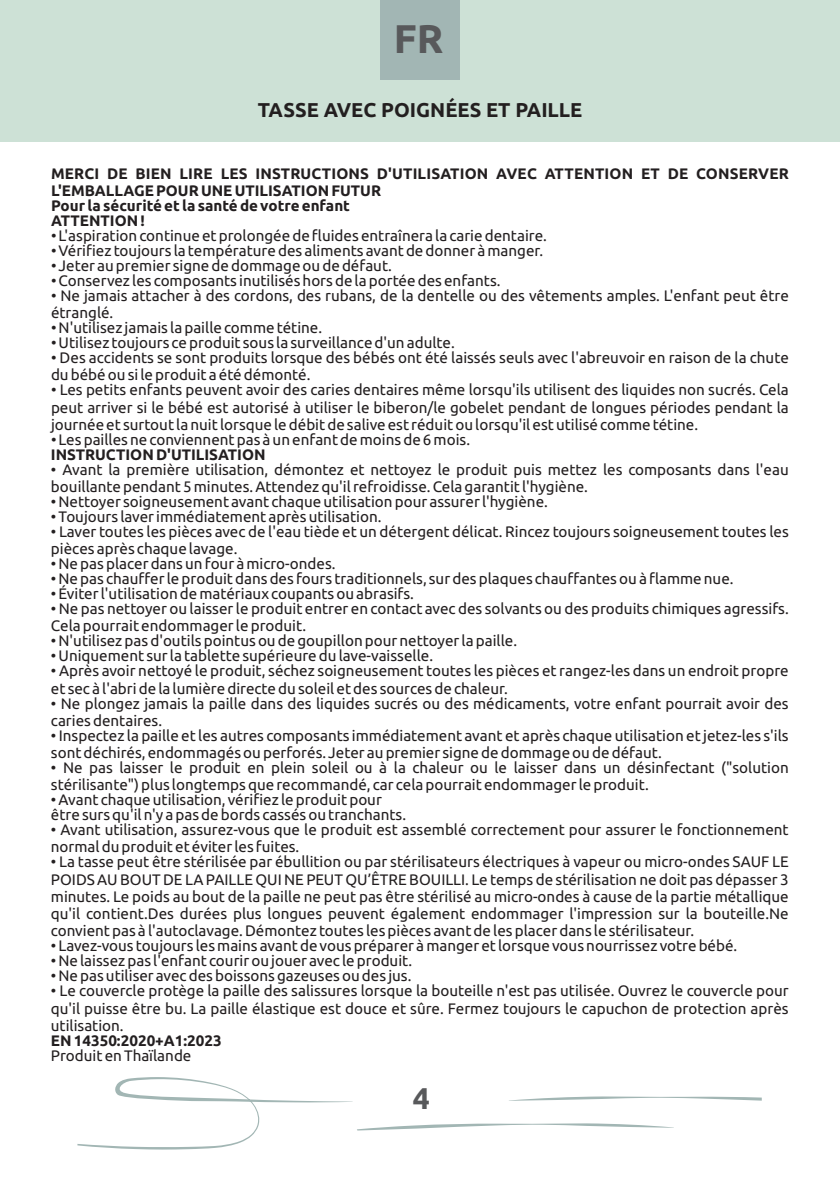
<style>
.page{position:relative;width:840px;height:1191px;background:#fff}
.page>*{position:absolute;margin:0;border:0;box-sizing:border-box;transform-origin:0 0}
.t1{font:700 40px "Ubuntu";color:#58595b}
.t2{font:700 30px "Ubuntu";color:#58595b}
.t3{font:700 20px "Ubuntu";color:#231f20}
.t4{font:15.2px/17.2px "Ubuntu";color:#231f20}
.t5{font:700 15.2px/17.2px "Ubuntu";color:#231f20}
</style>
<div class="page">
<div style="left:0;top:0;width:839px;height:142px;background:#cde1d6"></div>
<div style="left:380px;top:0;width:79px;height:79px;background:#a2b6b4"></div>
<svg style="left:77px;top:1077px;width:684px;height:72px"></svg>
<h1 class="t1" style="left:394px;top:22px;width:51px">FR</h1>
<h3 class="t3" style="left:258px;top:101px;width:326px">TASSE AVEC POIGNÉES ET PAILLE</h3>
<p class="t5" style="left:51px;top:166px;width:739px">MERCI DE BIEN LIRE LES INSTRUCTIONS D'UTILISATION AVEC ATTENTION ET DE CONSERVER<br>L'EMBALLAGE POUR UNE UTILISATION FUTUR</p>
<p class="t5" style="left:51px;top:199px;width:300px;line-height:15px">Pour la sécurité et la santé de votre enfant<br>ATTENTION !</p>
<p class="t4" style="left:51px;top:228px;width:497px">• L'aspiration continue et prolongée de fluides entraînera la carie dentaire.</p>
<p class="t4" style="left:51px;top:243px;width:493px">• Vérifiez toujours la température des aliments avant de donner à manger.</p>
<p class="t4" style="left:51px;top:258px;width:342px">• Jeter au premier signe de dommage ou de défaut.</p>
<p class="t4" style="left:51px;top:273px;width:451px">• Conservez les composants inutilisés hors de la portée des enfants.</p>
<p class="t4" style="left:51px;top:288px;width:739px">• Ne jamais attacher à des cordons, des rubans, de la dentelle ou des vêtements amples. L'enfant peut être étranglé.</p>
<p class="t4" style="left:51px;top:320px;width:272px">• N'utilisez jamais la paille comme tétine.</p>
<p class="t4" style="left:51px;top:335px;width:405px">• Utilisez toujours ce produit sous la surveillance d'un adulte.</p>
<p class="t4" style="left:51px;top:350px;width:739px">• Des accidents se sont produits lorsque des bébés ont été laissés seuls avec l'abreuvoir en raison de la chute du bébé ou si le produit a été démonté.</p>
<p class="t4" style="left:51px;top:382px;width:739px;text-align:justify">• Les petits enfants peuvent avoir des caries dentaires même lorsqu'ils utilisent des liquides non sucrés. Cela peut arriver si le bébé est autorisé à utiliser le biberon/le gobelet pendant de longues périodes pendant la journée et surtout la nuit lorsque le débit de salive est réduit ou lorsqu'il est utilisé comme tétine.</p>
<p class="t4" style="left:51px;top:431px;width:420px">• Les pailles ne conviennent pas à un enfant de moins de 6 mois.</p>
<p class="t5" style="left:51px;top:446px;width:216px">INSTRUCTION D'UTILISATION</p>
<p class="t4" style="left:51px;top:461px;width:739px">• Avant la première utilisation, démontez et nettoyez le produit puis mettez les composants dans l'eau bouillante pendant 5 minutes. Attendez qu'il refroidisse. Cela garantit l'hygiène.</p>
<p class="t4" style="left:51px;top:494px;width:498px">• Nettoyer soigneusement avant chaque utilisation pour assurer l'hygiène.</p>
<p class="t4" style="left:51px;top:509px;width:332px">• Toujours laver immédiatement après utilisation.</p>
<p class="t4" style="left:51px;top:524px;width:739px">• Laver toutes les pièces avec de l'eau tiède et un détergent délicat. Rincez toujours soigneusement toutes les pièces après chaque lavage.</p>
<p class="t4" style="left:51px;top:556px;width:286px">• Ne pas placer dans un four à micro-ondes.</p>
<p class="t4" style="left:51px;top:571px;width:683px">• Ne pas chauffer le produit dans des fours traditionnels, sur des plaques chauffantes ou à flamme nue.</p>
<p class="t4" style="left:51px;top:586px;width:364px">• Éviter l'utilisation de matériaux coupants ou abrasifs.</p>
<p class="t4" style="left:51px;top:601px;width:739px">• Ne pas nettoyer ou laisser le produit entrer en contact avec des solvants ou des produits chimiques agressifs.<br>Cela pourrait endommager le produit.</p>
<p class="t4" style="left:51px;top:633px;width:467px">• N'utilisez pas d'outils pointus ou de goupillon pour nettoyer la paille.</p>
<p class="t4" style="left:51px;top:648px;width:383px">• Uniquement sur la tablette supérieure du lave-vaisselle.</p>
<p class="t4" style="left:51px;top:663px;width:739px">• Après avoir nettoyé le produit, séchez soigneusement toutes les pièces et rangez-les dans un endroit propre et sec à l'abri de la lumière directe du soleil et des sources de chaleur.</p>
<p class="t4" style="left:51px;top:695px;width:738px">• Ne plongez jamais la paille dans des liquides sucrés ou des médicaments, votre enfant pourrait avoir des caries dentaires.</p>
<p class="t4" style="left:51px;top:727px;width:739px">• Inspectez la paille et les autres composants immédiatement avant et après chaque utilisation et jetez-les s'ils sont déchirés, endommagés ou perforés. Jeter au premier signe de dommage ou de défaut.</p>
<p class="t4" style="left:51px;top:760px;width:739px">• Ne pas laisser le produit en plein soleil ou à la chaleur ou le laisser dans un désinfectant ("solution stérilisante") plus longtemps que recommandé, car cela pourrait endommager le produit.</p>
<p class="t4" style="left:51px;top:793px;width:356px;line-height:15px">• Avant chaque utilisation, vérifiez le produit pour être surs qu'il n'y a pas de bords cassés ou tranchants.</p>
<p class="t4" style="left:51px;top:822px;width:739px">• Avant utilisation, assurez-vous que le produit est assemblé correctement pour assurer le fonctionnement normal du produit et éviter les fuites.</p>
<p class="t4" style="left:51px;top:854px;width:739px;text-align:justify">• La tasse peut être stérilisée par ébullition ou par stérilisateurs électriques à vapeur ou micro-ondes SAUF LE POIDS AU BOUT DE LA PAILLE QUI NE PEUT QU’ÊTRE BOUILLI. Le temps de stérilisation ne doit pas dépasser 3 minutes. Le poids au bout de la paille ne peut pas être stérilisé au micro-ondes à cause de la partie métallique qu'il contient.Des durées plus longues peuvent également endommager l'impression sur la bouteille.Ne convient pas à l'autoclavage. Démontez toutes les pièces avant de les placer dans le stérilisateur.</p>
<p class="t4" style="left:51px;top:938px;width:687px">• Lavez-vous toujours les mains avant de vous préparer à manger et lorsque vous nourrissez votre bébé.</p>
<p class="t4" style="left:51px;top:953px;width:362px">• Ne laissez pas l'enfant courir ou jouer avec le produit.</p>
<p class="t4" style="left:51px;top:968px;width:362px">• Ne pas utiliser avec des boissons gazeuses ou des jus.</p>
<p class="t4" style="left:51px;top:983px;width:739px;text-align:justify">• Le couvercle protège la paille des salissures lorsque la bouteille n'est pas utilisée. Ouvrez le couvercle pour qu'il puisse être bu. La paille élastique est douce et sûre. Fermez toujours le capuchon de protection après utilisation.</p>
<p class="t5" style="left:51px;top:1032px;width:172px">EN 14350:2020+A1:2023</p>
<p class="t4" style="left:51px;top:1047px;width:142px">Produit en Thaïlande</p>
<h2 class="t2" style="left:412px;top:1085px;width:19px">4</h2>
</div>
